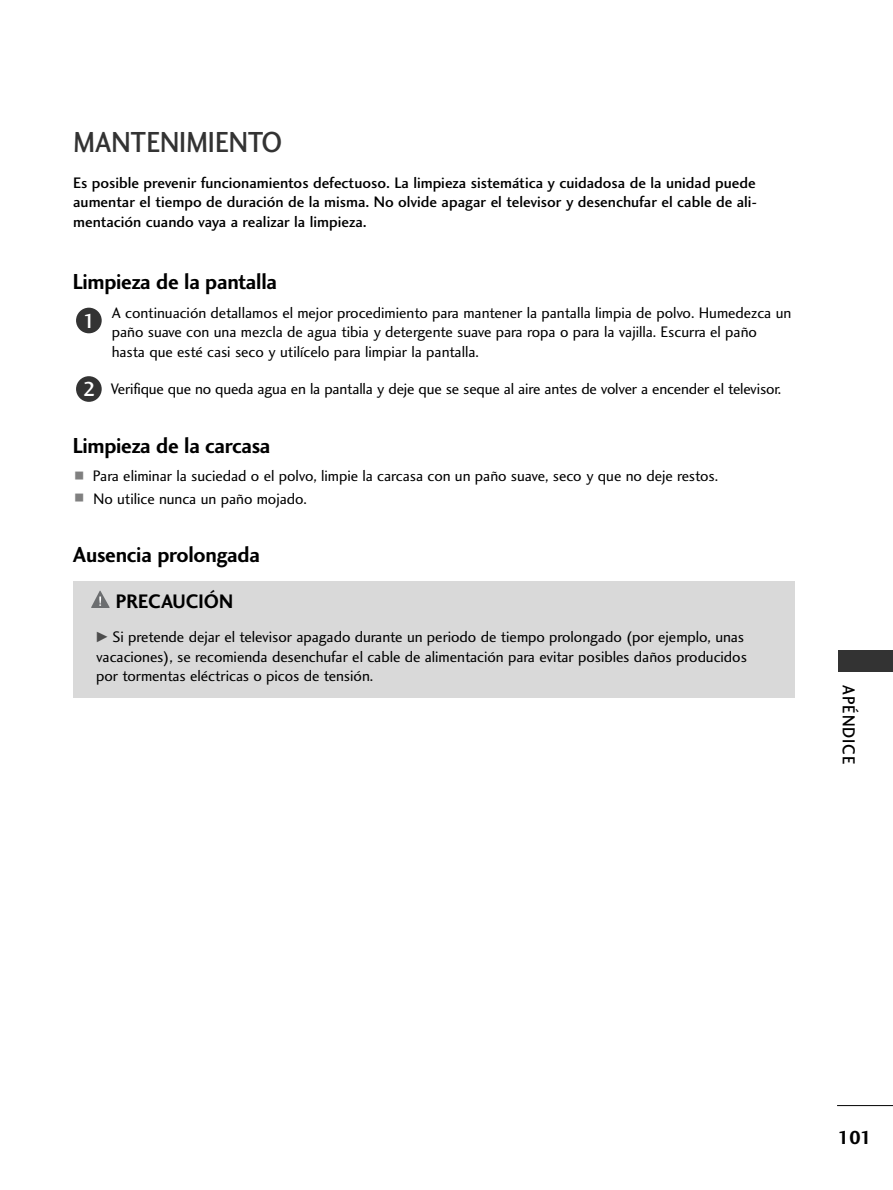
<style>
.page{position:relative;width:893px;height:1190px;background:#fff}
.page>*{position:absolute;margin:0;border:0;box-sizing:border-box;transform-origin:0 0}
.t1{font:30px "Charlotte Sans Medium Plain";color:#333;scale:.9 1}
.t2{font:22.5px "Charlotte Sans Bold Plain";letter-spacing:-.01em;color:#000;scale:.95 1}
.t3{font:21px "Charlotte Sans Medium Plain";color:#fff}
.t4{font:20.25px "Charlotte Sans Bold Plain";color:#000;scale:.95 1}
.t5{font:19.5px "Charlotte Sans Bold Plain";color:#000}
.t6{font:18px "Charlotte Sans Medium Plain";letter-spacing:.06em;color:#000;scale:.9 1}
.t7{font:15.75px/19.5px "Charlotte Sans Book Plain";letter-spacing:-.005em;color:#000}
.t8{font:15.75px/19.5px "Charlotte Sans Medium Plain";color:#000;text-align:justify}
.s1{font-family:"FZDING33";font-size:9px;color:#808080}
.s2{font-family:"FZDING33";font-size:12px;color:#4d4d4d}
</style>
<div class="page">
<div style="left:73px;top:581px;width:721px;height:116px;background:#d9d9d9"></div>
<svg style="left:91px;top:590px;width:19px;height:18px"></svg>
<div style="left:76px;top:376px;width:26px;height:26px;background:#333;border-radius:50%"></div>
<div style="left:76px;top:308px;width:26px;height:25px;background:#333;border-radius:50%"></div>
<hr style="left:837px;top:1105px;width:55px;height:1px;background:#000">
<div style="left:838px;top:651px;width:54px;height:21px;background:#333"></div>
<h1 class="t1" style="left:73px;top:130px;width:234px">MANTENIMIENTO</h1>
<p class="t8" style="left:73px;top:174px;width:685px">Es posible prevenir funcionamientos defectuoso. La limpieza sistemática y cuidadosa de la unidad puede aumentar el tiempo de duración de la misma. No olvide apagar el televisor y desenchufar el cable de ali&shy;mentación cuando vaya a realizar la limpieza.</p>
<h2 class="t2" style="left:73px;top:273px;width:216px">Limpieza de la pantalla</h2>
<p class="t7" style="left:112px;top:304px;width:681px">A continuación detallamos el mejor procedimiento para mantener la pantalla limpia de polvo. Humedezca un paño suave con una mezcla de agua tibia y detergente suave para ropa o para la vajilla. Escurra el paño hasta que esté casi seco y utilícelo para limpiar la pantalla.</p>
<p class="t7" style="left:110px;top:381px;width:672px">Verifique que no queda agua en la pantalla y deje que se seque al aire antes de volver a encender el televisor.</p>
<h2 class="t2" style="left:73px;top:436px;width:210px">Limpieza de la carcasa</h2>
<p class="t7" style="left:75px;top:466px;width:645px;line-height:22.5px"><span class="s1">A</span> Para eliminar la suciedad o el polvo, limpie la carcasa con un paño suave, seco y que no deje restos.<br><span class="s1">A</span> No utilice nunca un paño mojado.</p>
<h2 class="t2" style="left:73px;top:546px;width:198px">Ausencia prolongada</h2>
<h3 class="t3" style="left:83px;top:313px;width:14px">1</h3>
<h3 class="t3" style="left:83px;top:381px;width:14px">2</h3>
<p class="t4" style="left:116px;top:593px;width:125px">PRECAUCIÓN</p>
<p class="t7" style="left:96px;top:628px;width:652px"><span class="s2">G</span> Si pretende dejar el televisor apagado durante un periodo de tiempo prolongado (por ejemplo, unas vacaciones), se recomienda desenchufar el cable de alimentación para evitar posibles daños producidos por tormentas eléctricas o picos de tensión.</p>
<p class="t6" style="left:855px;top:685px;width:89px;rotate:90deg">APÉNDICE</p>
<p class="t5" style="left:837px;top:1129px;width:36px">101</p>
</div>
